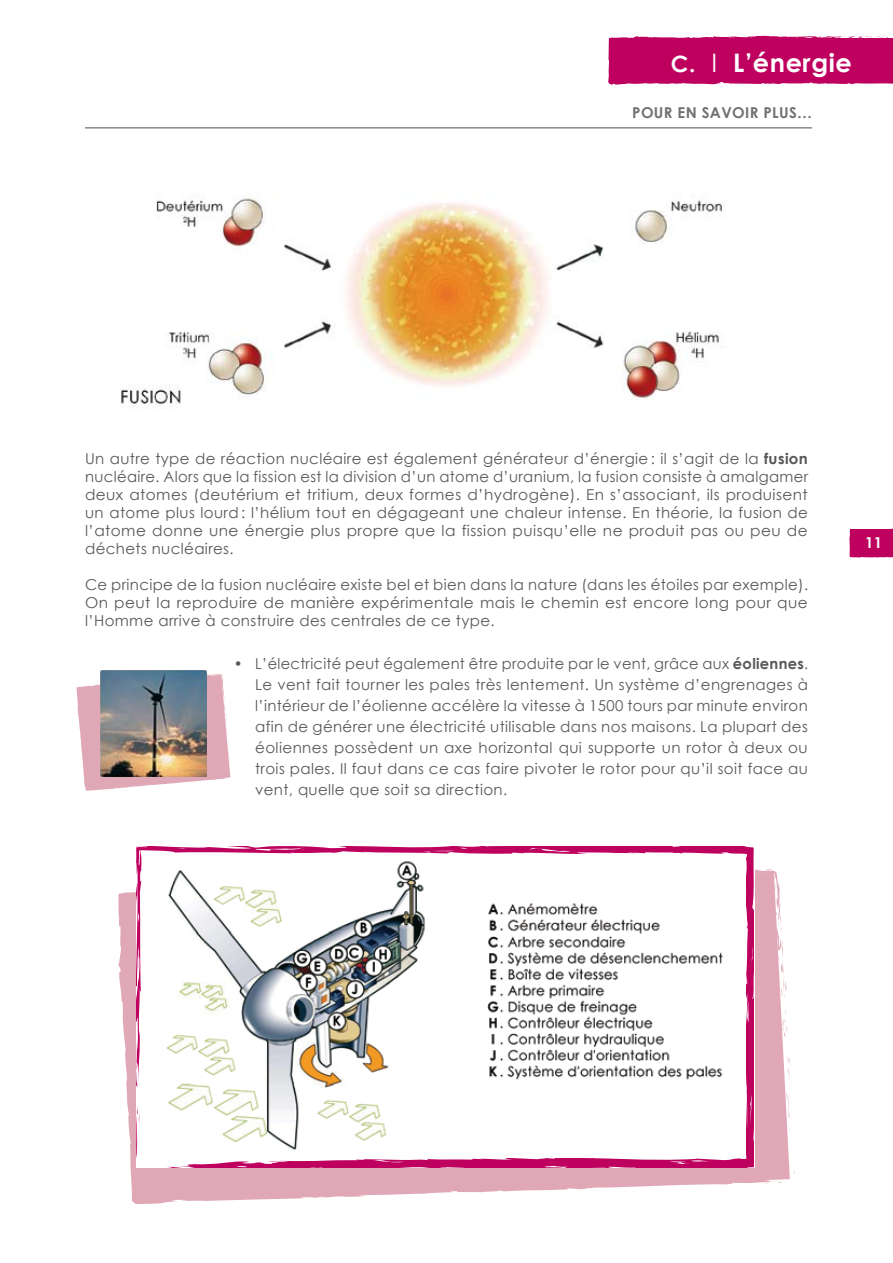
<style>
.page{position:relative;width:893px;height:1263px;background:#fff}
.page>*{position:absolute;margin:0;border:0;box-sizing:border-box;transform-origin:0 0}
.t1{font:700 25.5px "Century Gothic";color:#fff}
.t2{font:15px/18px "Century Gothic";letter-spacing:.025em;color:#58585a;text-align:justify}
.t3{font:700 15px "Century Gothic";letter-spacing:.025em;color:#707173}
.t4{font:700 15px "Century Gothic";color:#fff}
.s1{font-size:22.5px}
.s2{font-weight:400}
.s3{font-weight:700}
</style>
<div class="page">
<hr style="left:85px;top:127px;width:727px;height:1px;background:#000">
<svg style="left:608px;top:35px;width:285px;height:50px;background:#c3136b"></svg>
<svg style="left:849px;top:529px;width:44px;height:29px"></svg>
<svg style="left:786px;top:1093px;width:4px;height:25px"></svg>
<svg style="left:786px;top:1054px;width:4px;height:25px"></svg>
<svg style="left:118px;top:869px;width:663px;height:335px;fill:#e0a8b7"></svg>
<svg style="left:776px;top:912px;width:11px;height:127px"></svg>
<svg style="left:756px;top:869px;width:25px;height:37px"></svg>
<svg style="left:136px;top:847px;width:618px;height:320px;fill:#be005f"></svg>
<svg style="left:131px;top:1028px;width:6px;height:29px"></svg>
<svg style="left:136px;top:928px;width:1px;height:29px"></svg>
<svg style="left:136px;top:882px;width:2px;height:29px"></svg>
<svg style="left:76px;top:674px;width:155px;height:117px"></svg>
<img style="left:100px;top:670px;width:107px;height:106px">
<img style="left:120px;top:198px;width:604px;height:210px">
<img style="left:144px;top:855px;width:602px;height:302px">
<h1 class="t1" style="left:671px;top:47px;width:182px"><span class="s1">C.</span> <span class="s2">I</span> L’énergie</h1>
<p class="t3" style="left:632px;top:103px;width:181px">Pour en savoir plus…</p>
<p class="t2" style="left:85px;top:450px;width:725px">Un autre type de réaction nucléaire est également générateur d’énergie : il s’agit de la <span class="s3">fusion </span>nucléaire. Alors que la fission est la division d’un atome d’uranium, la fusion consiste à amalgamer deux atomes (deutérium et tritium, deux formes d’hydrogène). En s’associant, ils produisent un atome plus lourd : l’hélium tout en dégageant une chaleur intense. En théorie, la fusion de l’atome donne une énergie plus propre que la fission puisqu’elle ne produit pas ou peu de déchets nucléaires.</p>
<p class="t2" style="left:85px;top:576px;width:725px">Ce principe de la fusion nucléaire existe bel et bien dans la nature (dans les étoiles par exemple).<br>On peut la reproduire de manière expérimentale mais le chemin est encore long pour que l’Homme arrive à construire des centrales de ce type.</p>
<p class="t2" style="left:255px;top:652px;width:555px;line-height:21px;text-indent:-21px">• L’électricité peut également être produite par le vent, grâce aux <span class="s3">éoliennes</span>.<br>Le vent fait tourner les pales très lentement. Un système d’engrenages à l’intérieur de l’éolienne accélère la vitesse à 1500 tours par minute environ afin de générer une électricité utilisable dans nos maisons. La plupart des éoliennes possèdent un axe horizontal qui supporte un rotor à deux ou trois pales. Il faut dans ce cas faire pivoter le rotor pour qu’il soit face au vent, quelle que soit sa direction.</p>
<p class="t4" style="left:865px;top:533px;width:19px">11</p>
</div>
